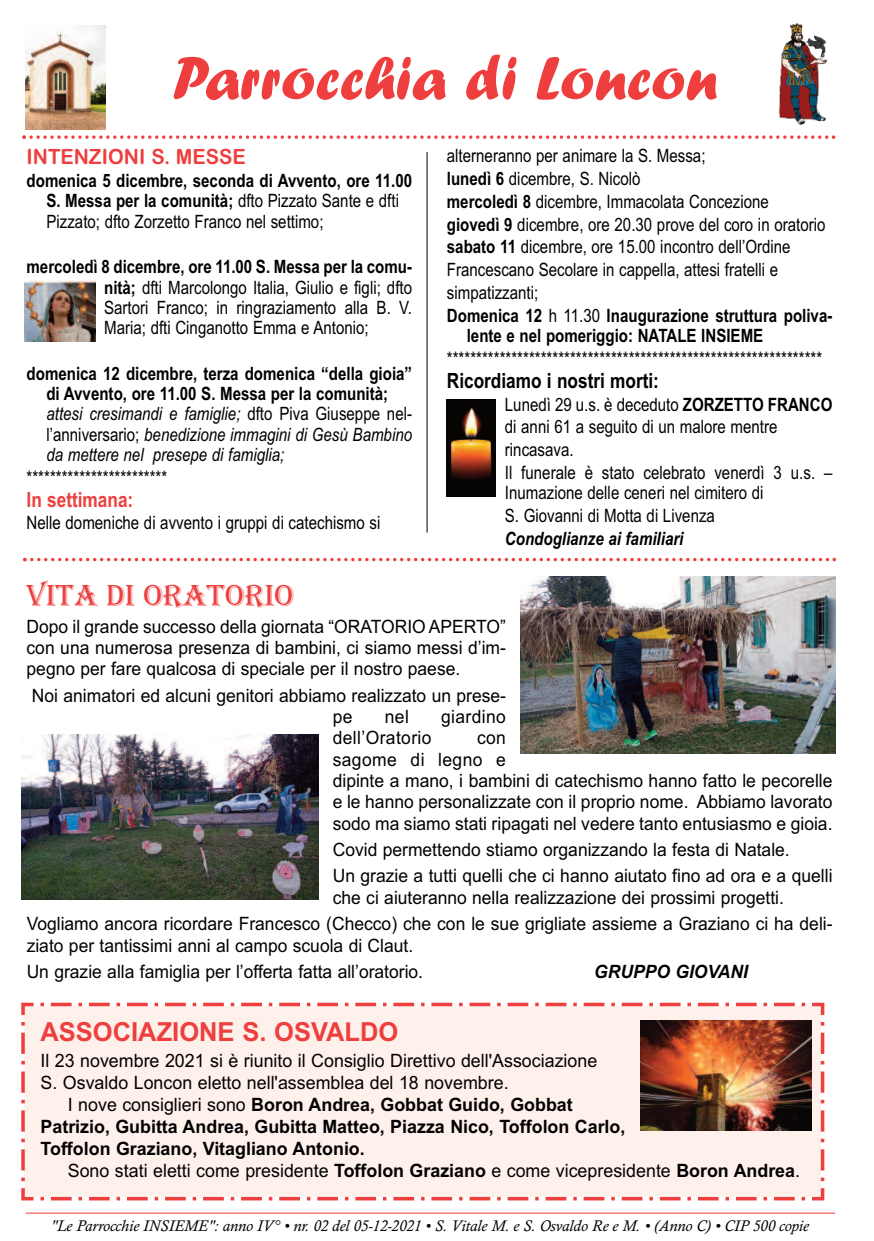
<style>
.page{position:relative;width:874px;height:1241px;background:#fff}
.page>*{position:absolute;margin:0;border:0;box-sizing:border-box;transform-origin:0 0}
.t1{font:63px "Forte";color:#ee3f3e}
.t2{font:31.5px "Algerian";color:#ee3f3e}
.t3{font:700 26.25px "Arial";color:#ee3f3e}
.t4{font:700 21px "Arial Narrow";color:#020102}
.t5{font:21px "Arial Rounded MT Bold";color:#ee3f3e;scale:.95 1}
.t6{font:700 21px "Arial Narrow";color:#ee3f3e}
.t7{font:18.38px/22.8px "Arial Narrow";color:#020102}
.t8{font:18.38px/21.3px "Arial";color:#020102;scale:.95 1}
.t9{font:italic 18.38px/20.3px "Arial Narrow";color:#020102}
.t10{font:18.38px/22.1px "Arial";color:#020102}
.t11{font:700 18.38px/20.3px "Arial Narrow";color:#020102}
.t12{font:700 18.38px/22.1px "Arial";color:#020102}
.t13{font:italic 700 18.38px "Arial Narrow";color:#020102}
.t14{font:18.38px "Arial";letter-spacing:.02em;color:#020102;scale:.95 1}
.t15{font:italic 700 18.38px "Arial";color:#020102;scale:.95 1}
.t16{font:italic 15.75px "Calisto";color:#020102}
.s1{font-weight:400}
.s2{font-weight:700}
.s3{font-weight:700;font-style:normal}
.s4{font-style:normal}
</style>
<div class="page">
<hr style="left:26px;top:1212px;width:808px;height:1px;background:#ee3f3e">
<svg style="left:23px;top:557px;width:812px;height:4px"></svg>
<hr style="left:426px;top:152px;width:1px;height:380px;background:#020102">
<svg style="left:22px;top:135px;width:812px;height:4px"></svg>
<img style="left:26px;top:25px;width:79px;height:105px">
<img style="left:778px;top:23px;width:50px;height:103px">
<img style="left:446px;top:399px;width:49px;height:97px">
<div style="left:21px;top:1002px;width:804px;height:199px;background:#fef0eb"></div>
<img style="left:640px;top:1020px;width:171px;height:110px">
<img style="left:21px;top:734px;width:297px;height:165px">
<img style="left:520px;top:576px;width:314px;height:177px">
<img style="left:25px;top:280px;width:71px;height:61px">
<h1 class="t1" style="left:172px;top:41px;width:546px">Parrocchia di Loncon</h1>
<p class="t5" style="left:27px;top:145px;width:232px">INTENZIONI S. MESSE</p>
<p class="t11" style="left:46px;top:170px;width:367px;text-indent:-20px">domenica 5 dicembre, seconda di Avvento, ore 11.00<br>S. Messa per la comunità; <span class="s1">dfto Pizzato Sante e dfti<br>Pizzato; dfto Zorzetto Franco nel settimo;</span></p>
<p class="t7" style="left:104px;top:257px;width:309px;line-height:20.3px;text-align:justify;text-indent:-77px"><span class="s2">mercoledì 8 dicembre, ore 11.00 S. Messa per la comu&shy;nità;</span> dfti Marcolongo Italia, Giulio e figli; dfto Sartori Franco; in ringraziamento alla B. V.<br>Maria; dfti Cinganotto Emma e Antonio;</p>
<p class="t9" style="left:46px;top:363px;width:367px;text-indent:-20px"><span class="s3">domenica 12 dicembre, terza domenica “della gioia” di Avvento, ore 11.00 S. Messa per la comunità; </span>attesi cresimandi e famiglie; <span class="s4">dfto Piva Giuseppe nel&shy;l’anniversario;</span> benedizione immagini di Gesù Bambino da mettere nel presepe di famiglia;</p>
<p class="t7" style="left:27px;top:466px;width:142px">************************</p>
<p class="t6" style="left:27px;top:487px;width:108px">In settimana:</p>
<p class="t7" style="left:27px;top:511px;width:355px">Nelle domeniche di avvento i gruppi di catechismo si</p>
<p class="t7" style="left:446px;top:144px;width:387px">alterneranno per animare la S. Messa;<br><span class="s2">lunedì 6</span> dicembre, S. Nicolò<br><span class="s2">mercoledì 8</span> dicembre, Immacolata Concezione<br><span class="s2">giovedì 9</span> dicembre, ore 20.30 prove del coro in oratorio <span class="s2">sabato 11</span> dicembre, ore 15.00 incontro dell’Ordine Francescano Secolare in cappella, attesi fratelli e simpatizzanti;<br><span class="s2">Domenica 12</span> h 11.30 <span class="s2">Inaugurazione struttura poliva-</span></p>
<p class="t11" style="left:466px;top:325px;width:298px">lente e nel pomeriggio: NATALE INSIEME</p>
<p class="t7" style="left:446px;top:347px;width:376px">****************************************************************</p>
<p class="t4" style="left:446px;top:368px;width:213px">Ricordiamo i nostri morti:</p>
<p class="t7" style="left:504px;top:393px;width:329px">Lunedì 29 u.s. è deceduto <span class="s2">ZORZETTO FRANCO </span>di anni 61 a seguito di un malore mentre rincasava.<br>Il funerale è stato celebrato venerdì 3 u.s. –</p>
<p class="t7" style="left:504px;top:481px;width:260px">Inumazione delle ceneri nel cimitero di<br>S. Giovanni di Motta di Livenza</p>
<p class="t13" style="left:504px;top:527px;width:180px">Condoglianze ai familiari</p>
<h2 class="t2" style="left:27px;top:577px;width:269px">VITA DI ORATORIO</h2>
<p class="t8" style="left:27px;top:615px;width:506px;text-align:justify">Dopo il grande successo della giornata “ORATORIO APERTO” con una numerosa presenza di bambini, ci siamo messi d’im&shy;pegno per fare qualcosa di speciale per il nostro paese.</p>
<p class="t8" style="left:332px;top:684px;width:184px;text-indent:-300px">Noi animatori ed alcuni genitori abbiamo realizzato un prese&shy;pe</p>
<p class="t8" style="left:384px;top:706px;width:27px">nel</p>
<p class="t14" style="left:441px;top:705px;width:70px">giardino</p>
<p class="t14" style="left:332px;top:727px;width:105px">dell’Oratorio</p>
<p class="t8" style="left:332px;top:727px;width:527px;text-indent:144px">con<br>sagome di legno e<br>dipinte a mano, i bambini di catechismo hanno fatto le pecorelle e le hanno personalizzate con il proprio nome. Abbiamo lavorato sodo ma siamo stati ripagati nel vedere tanto entusiasmo e gioia.</p>
<p class="t8" style="left:332px;top:836px;width:527px;line-height:26.2px">Covid permettendo stiamo organizzando la festa di Natale.<br>Un grazie a tutti quelli che ci hanno aiutato fino ad ora e a quelli</p>
<p class="t8" style="left:27px;top:884px;width:849px;line-height:26.2px;text-indent:306px">che ci aiuteranno nella realizzazione dei prossimi progetti.<br>Vogliamo ancora ricordare Francesco (Checco) che con le sue grigliate assieme a Graziano ci ha deli-</p>
<p class="t8" style="left:27px;top:931px;width:418px;line-height:26.2px">ziato per tantissimi anni al campo scuola di Claut.<br>Un grazie alla famiglia per l’offerta fatta all’oratorio.</p>
<p class="t15" style="left:594px;top:960px;width:163px">GRUPPO GIOVANI</p>
<h3 class="t3" style="left:41px;top:1016px;width:359px">ASSOCIAZIONE S. OSVALDO</h3>
<p class="t10" style="left:41px;top:1049px;width:558px">Il 23 novembre 2021 si è riunito il Consiglio Direttivo dell'Associazione<br>S. Osvaldo Loncon eletto nell'assemblea del 18 novembre.</p>
<p class="t12" style="left:41px;top:1093px;width:586px;text-indent:27px"><span class="s1">I nove consiglieri sono</span> Boron Andrea, Gobbat Guido, Gobbat<br>Patrizio, Gubitta Andrea, Gubitta Matteo, Piazza Nico, Toffolon Carlo,<br>Toffolon Graziano, Vitagliano Antonio.</p>
<p class="t10" style="left:68px;top:1159px;width:733px">Sono stati eletti come presidente <span class="s2">Toffolon Graziano</span> e come vicepresidente <span class="s2">Boron Andrea</span>.</p>
<p class="t16" style="left:51px;top:1216px;width:759px">"Le Parrocchie INSIEME": anno IV° • nr. 02 del 05-12-2021 • S. Vitale M. e S. Osvaldo Re e M. • (Anno C) • CIP 500 copie</p>
</div>
